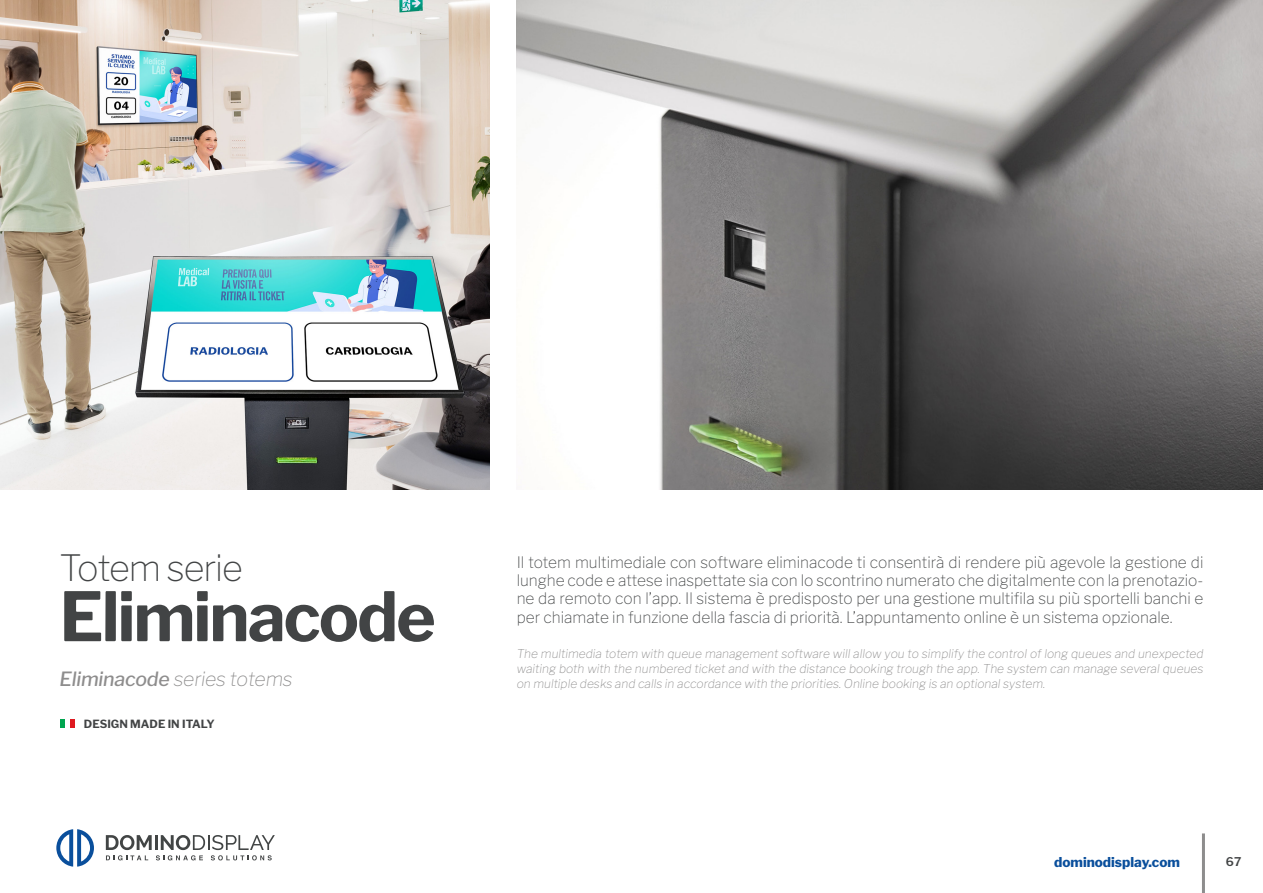
<style>
.page{position:relative;width:1263px;height:893px;background:#fff}
.page>*{position:absolute;margin:0;border:0;box-sizing:border-box;transform-origin:0 0}
.t1{font:700 67.5px "Libre Franklin";letter-spacing:-.03em;color:#424445}
.t2{font:100 36px "Libre Franklin";letter-spacing:-.03em;color:#424445}
.t3{font:italic 100 19.5px "Libre Franklin";letter-spacing:-.01em;color:#8e8d8d}
.t4{font:100 15.75px/18.3px "Libre Franklin";color:#424445;text-align:justify}
.t5{font:800 13.5px "Libre Franklin";color:#0a4f9c}
.t6{font:italic 100 12px/15px "Libre Franklin";color:#8e8d8d;text-align:justify}
.t7{font:600 12px "Libre Franklin";color:#424445}
.t8{font:700 11.25px "Libre Franklin";color:#424445}
.s1{font-weight:500}
</style>
<div class="page">
<svg style="left:56px;top:829px;width:38px;height:38px"></svg>
<svg style="left:106px;top:835px;width:169px;height:25px"></svg>
<hr style="left:1202px;top:833px;width:3px;height:60px;background:#8e8d8d">
<img style="left:0;top:0;width:489px;height:489px">
<img style="left:517px;top:0;width:746px;height:489px">
<div style="left:70px;top:719px;width:5px;height:9px;background:#de1920"></div>
<svg style="left:61px;top:719px;width:4px;height:9px"></svg>
<p class="t2" style="left:60px;top:546px;width:185px">Totem serie</p>
<p class="t1" style="left:60px;top:576px;width:378px">Eliminacode</p>
<p class="t3" style="left:60px;top:667px;width:235px"><span class="s1">Eliminacode</span> series totems</p>
<p class="t8" style="left:84px;top:718px;width:132px">DESIGN MADE IN ITALY</p>
<p class="t4" style="left:517px;top:553px;width:688px">Il totem multimediale con software eliminacode ti consentirà di rendere più agevole la gestione di lunghe code e attese inaspettate sia con lo scontrino numerato che digitalmente con la prenotazio&shy;ne da remoto con l’app. Il sistema è predisposto per una gestione multifila su più sportelli banchi e per chiamate in funzione della fascia di priorità. L’appuntamento online è un sistema opzionale.</p>
<p class="t6" style="left:517px;top:646px;width:688px">The multimedia totem with queue management software will allow you to simplify the control of long queues and unexpected waiting both with the numbered ticket and with the distance booking trough the app. The system can manage several queues on multiple desks and calls in accordance with the priorities. Online booking is an optional system.</p>
<p class="t5" style="left:1054px;top:854px;width:127px">dominodisplay.com</p>
<p class="t7" style="left:1226px;top:854px;width:17px">67</p>
</div>
